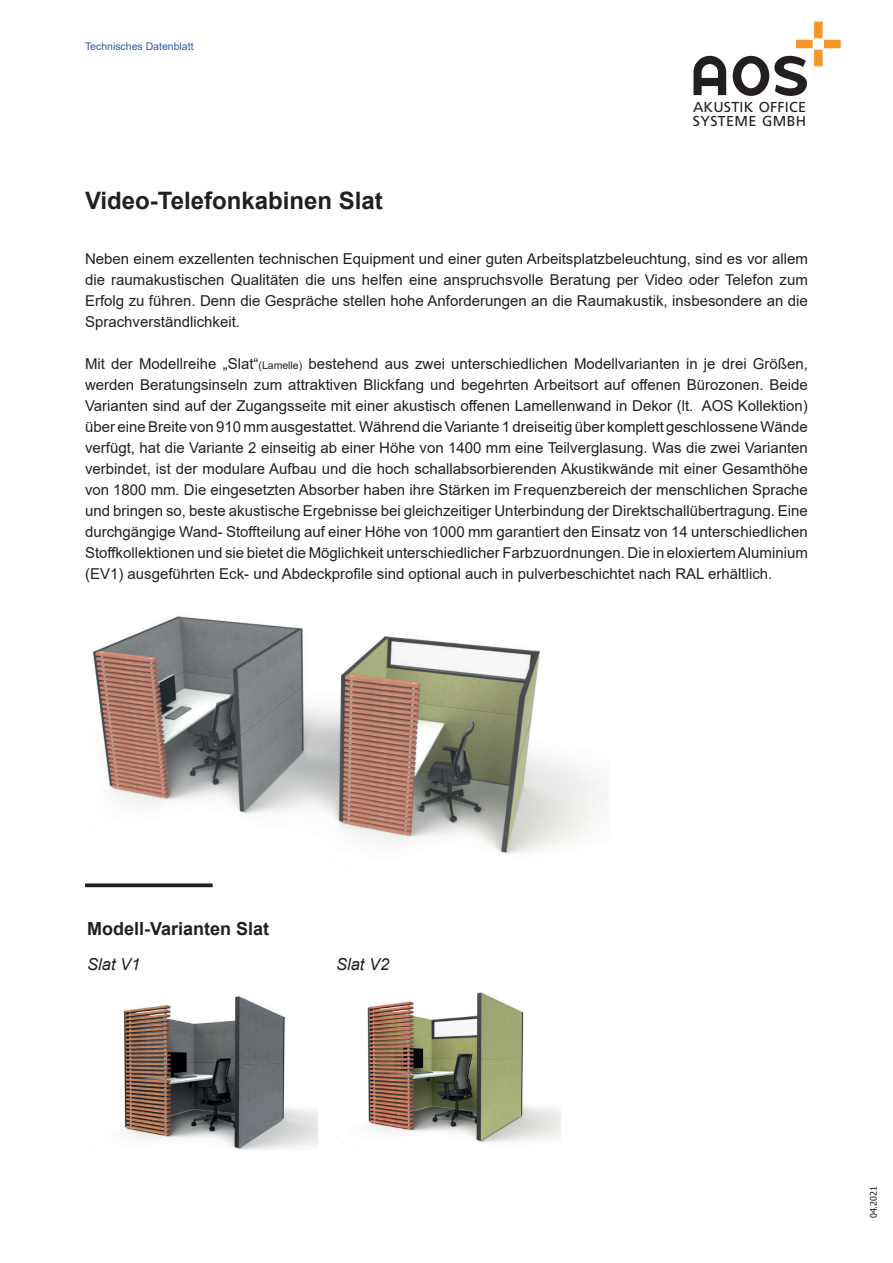
<style>
.page{position:relative;width:893px;height:1263px;background:#fff}
.page>*{position:absolute;margin:0;border:0;box-sizing:border-box;transform-origin:0 0}
.t1{font:700 24px "Arial";color:#231f20}
.t2{font:700 18px "Arial";color:#231f20}
.t3{font:italic 16.5px "Arial";color:#231f20}
.t4{font:15px/21px "Arial";color:#231f20;text-align:justify}
.t5{font:14.4px/13.8px "Frutiger";letter-spacing:.015em;color:#231f20}
.t6{font:10.5px "Arial";color:#315aa9}
.t7{font:9px "Tahoma";color:#231f20}
.s1{font-size:10.5px}
</style>
<div class="page">
<svg style="left:85px;top:883px;width:128px;height:4px"></svg>
<img style="left:92px;top:616px;width:513px;height:238px">
<img style="left:123px;top:996px;width:195px;height:154px">
<img style="left:367px;top:992px;width:194px;height:151px">
<svg style="left:693px;top:56px;width:33px;height:39px"></svg>
<svg style="left:733px;top:22px;width:108px;height:74px"></svg>
<p class="t6" style="left:85px;top:39px;width:110px">Technisches Datenblatt</p>
<h1 class="t1" style="left:85px;top:183px;width:299px">Video-Telefonkabinen Slat</h1>
<p class="t5" style="left:693px;top:100px;width:115px">AKUSTIK OFFICE<br>SYSTEME GMBH</p>
<p class="t4" style="left:85px;top:248px;width:724px">Neben einem exzellenten technischen Equipment und einer guten Arbeitsplatzbeleuchtung, sind es vor allem die raumakustischen Qualitäten die uns helfen eine anspruchsvolle Beratung per Video oder Telefon zum Erfolg zu führen. Denn die Gespräche stellen hohe Anforderungen an die Raumakustik, insbesondere an die Sprachverständlichkeit.</p>
<p class="t4" style="left:85px;top:353px;width:724px">Mit der Modellreihe „Slat“<span class="s1">(Lamelle)</span> bestehend aus zwei unterschiedlichen Modellvarianten in je drei Größen, werden Beratungsinseln zum attraktiven Blickfang und begehrten Arbeitsort auf offenen Bürozonen. Beide Varianten sind auf der Zugangsseite mit einer akustisch offenen Lamellenwand in Dekor (lt. AOS Kollektion) über eine Breite von 910 mm ausgestattet. Während die Variante 1 dreiseitig über komplett geschlossene Wände verfügt, hat die Variante 2 einseitig ab einer Höhe von 1400 mm eine Teilverglasung. Was die zwei Varianten verbindet, ist der modulare Aufbau und die hoch schallabsorbierenden Akustikwände mit einer Gesamthöhe von 1800 mm. Die eingesetzten Absorber haben ihre Stärken im Frequenzbereich der menschlichen Sprache und bringen so, beste akustische Ergebnisse bei gleichzeitiger Unterbindung der Direktschallübertragung. Eine durchgängige Wand- Stoffteilung auf einer Höhe von 1000 mm garantiert den Einsatz von 14 unterschiedlichen Stoffkollektionen und sie bietet die Möglichkeit unterschiedlicher Farbzuordnungen. Die in eloxiertem Aluminium (EV1) ausgeführten Eck- und Abdeckprofile sind optional auch in pulverbeschichtet nach RAL erhältlich.</p>
<p class="t2" style="left:87px;top:916px;width:184px">Modell-Varianten Slat</p>
<p class="t3" style="left:87px;top:954px;width:55px">Slat V1</p>
<p class="t3" style="left:336px;top:954px;width:55px">Slat V2</p>
<p class="t7" style="left:868px;top:1218px;width:34px;rotate:-90deg">04.2021</p>
</div>
